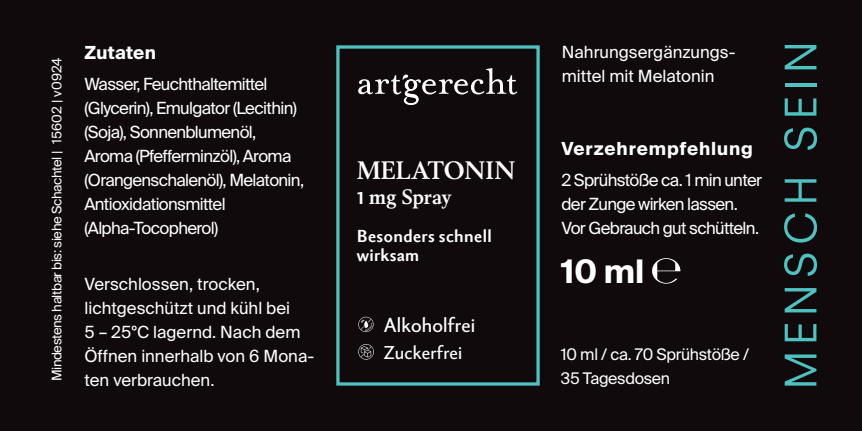
<style>
.page{position:relative;width:862px;height:431px;background:#110a0c}
.page>*{position:absolute;margin:0;border:0;box-sizing:border-box;transform-origin:0 0}
.t1{font:700 32.4px "Suisse Intl";color:#fff}
.t2{font:700 24px "Berling Nova Text Pro";color:#fff}
.t3{font:700 20px "Berling Nova Text Pro";color:#fff}
.t4{font:19.2px "Berling Nova Sans Pro";letter-spacing:.01em;color:#fff}
.t5{font:700 18px "Suisse Intl";letter-spacing:.05em;color:#fff}
.t6{font:18px "Berling Nova Sans Pro";letter-spacing:.01em;color:#fff}
.t7{font:700 18px "Suisse Intl";letter-spacing:.01em;color:#fff}
.t8{font:16.8px/24px "Suisse Intl";letter-spacing:-.04em;color:#fff}
.t9{font:16.8px/24px "Suisse Intl";color:#fff}
.t10{font:700 16.4px/19.2px "Berling Nova Sans W04";letter-spacing:.02em;color:#fff}
.t11{font:16px/24px "Suisse Intl";letter-spacing:-.02em;color:#fff}
.t12{font:13.2px "Suisse Intl";letter-spacing:-.035em;color:#fff}
.s1{font-family:"Berling Nova Sans Pro";font-weight:400;font-size:24px}
</style>
<div class="page">
<svg style="left:336px;top:45px;width:204px;height:341px"></svg>
<svg style="left:358px;top:68px;width:159px;height:37px"></svg>
<svg style="left:784px;top:354px;width:32px;height:32px"></svg>
<svg style="left:784px;top:324px;width:32px;height:17px"></svg>
<svg style="left:784px;top:288px;width:32px;height:24px"></svg>
<svg style="left:784px;top:254px;width:33px;height:22px"></svg>
<svg style="left:784px;top:213px;width:33px;height:30px"></svg>
<svg style="left:784px;top:179px;width:32px;height:23px"></svg>
<svg style="left:784px;top:128px;width:33px;height:22px"></svg>
<svg style="left:784px;top:98px;width:32px;height:18px"></svg>
<hr style="left:784px;top:83px;width:32px;height:3px;background:#4ec2c1">
<svg style="left:784px;top:45px;width:32px;height:24px"></svg>
<svg style="left:358px;top:317px;width:16px;height:15px"></svg>
<svg style="left:358px;top:344px;width:16px;height:16px"></svg>
<svg style="left:652px;top:258px;width:28px;height:26px"></svg>
<p class="t12" style="left:49px;top:381px;width:325px;rotate:-90deg">Mindestens haltbar bis: siehe Schachtel | 15602 | v0924</p>
<p class="t7" style="left:84px;top:42px;width:73px">Zutaten</p>
<p class="t8" style="left:84px;top:72px;width:221px">Wasser, Feuchthaltemittel (Glycerin), Emulgator (Lecithin) (Soja), Sonnenblumenöl,<br>Aroma (Pfefferminzöl), Aroma (Orangenschalenöl), Melatonin,<br>Antioxidationsmittel (Alpha-Tocopherol)</p>
<p class="t9" style="left:84px;top:272px;width:231px">Verschlossen, trocken, lichtgeschützt und kühl bei<br>5 – 25°C lagernd. Nach dem<br>Öffnen innerhalb von 6 Mona&shy;ten verbrauchen.</p>
<p class="t2" style="left:357px;top:155px;width:160px">MELATONIN</p>
<p class="t3" style="left:357px;top:184px;width:97px"><span class="s1">1</span> mg Spray</p>
<p class="t10" style="left:357px;top:225px;width:136px">Besonders schnell wirksam</p>
<p class="t4" style="left:384px;top:310px;width:93px">Alkoholfrei</p>
<p class="t6" style="left:384px;top:339px;width:80px">Zuckerfrei</p>
<p class="t9" style="left:562px;top:41px;width:175px">Nahrungsergänzungs&shy;mittel mit Melatonin</p>
<p class="t5" style="left:561px;top:138px;width:193px">Verzehrempfehlung</p>
<p class="t8" style="left:561px;top:168px;width:202px">2 Sprühstöße ca. 1 min unter der Zunge wirken lassen.<br>Vor Gebrauch gut schütteln.</p>
<p class="t1" style="left:561px;top:253px;width:85px">10 ml</p>
<p class="t11" style="left:561px;top:343px;width:190px">10 ml / ca. 70 Sprühstöße /<br>35 Tagesdosen</p>
</div>
